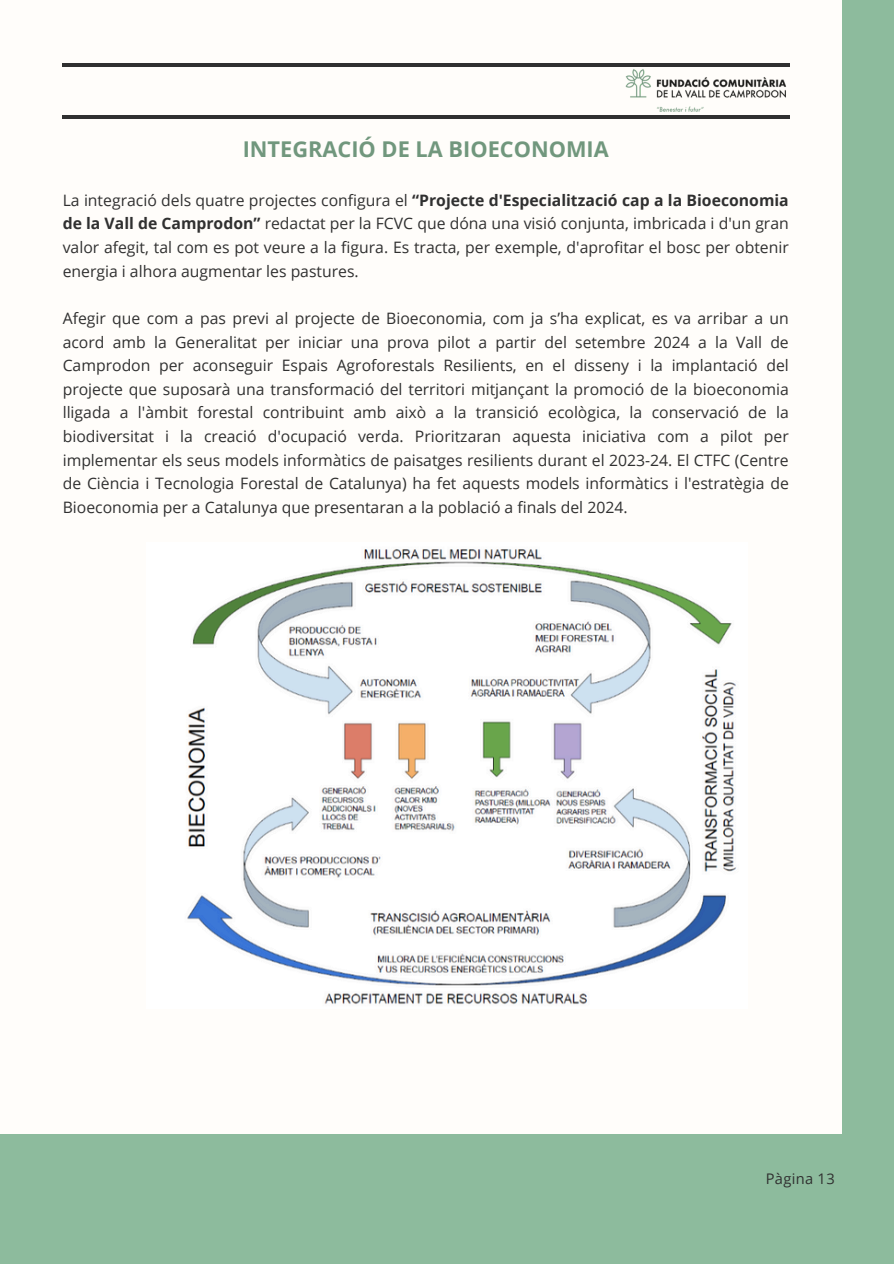
<style>
.page{position:relative;width:894px;height:1264px;background:#fff}
.page>*{position:absolute;margin:0;border:0;box-sizing:border-box;transform-origin:0 0}
.t1{font:700 21.75px "Open Sans";color:#71977d}
.t2{font:15.75px/23.7px "Open Sans";color:#303030;text-align:justify}
.t3{font:14.55px "Open Sans";letter-spacing:.025em;color:#303030}
.s1{font-weight:700}
</style>
<div class="page">
<div style="left:0;top:0;width:893px;height:1263px;background:#8dbb9d"></div>
<div style="left:0;top:0;width:841px;height:1134px;background:#fffdfa"></div>
<img style="left:187px;top:549px;width:550px;height:455px">
<hr style="left:63px;top:116px;width:726px;height:3px;background:#303030">
<hr style="left:63px;top:64px;width:726px;height:3px;background:#303030">
<img style="left:625px;top:69px;width:161px;height:43px">
<h1 class="t1" style="left:243px;top:134px;width:367px">INTEGRACIÓ DE LA BIOECONOMIA</h1>
<p class="t2" style="left:63px;top:188px;width:727px">La integració dels quatre projectes configura el <span class="s1">“Projecte d'Especialització cap a la Bioeconomia de la Vall de Camprodon”</span> redactat per la FCVC que dóna una visió conjunta, imbricada i d'un gran valor afegit, tal com es pot veure a la figura. Es tracta, per exemple, d'aprofitar el bosc per obtenir energia i alhora augmentar les pastures.</p>
<p class="t2" style="left:63px;top:306px;width:727px">Afegir que com a pas previ al projecte de Bioeconomia, com ja s’ha explicat, es va arribar a un acord amb la Generalitat per iniciar una prova pilot a partir del setembre 2024 a la Vall de Camprodon per aconseguir Espais Agroforestals Resilients, en el disseny i la implantació del projecte que suposarà una transformació del territori mitjançant la promoció de la bioeconomia lligada a l'àmbit forestal contribuint amb això a la transició ecològica, la conservació de la biodiversitat i la creació d'ocupació verda. Prioritzaran aquesta iniciativa com a pilot per implementar els seus models informàtics de paisatges resilients durant el 2023-24. El CTFC (Centre de Ciència i Tecnologia Forestal de Catalunya) ha fet aquests models informàtics i l'estratègia de Bioeconomia per a Catalunya que presentaran a la població a finals del 2024.</p>
<p class="t3" style="left:765px;top:1167px;width:70px">Pàgina 13</p>
</div>
